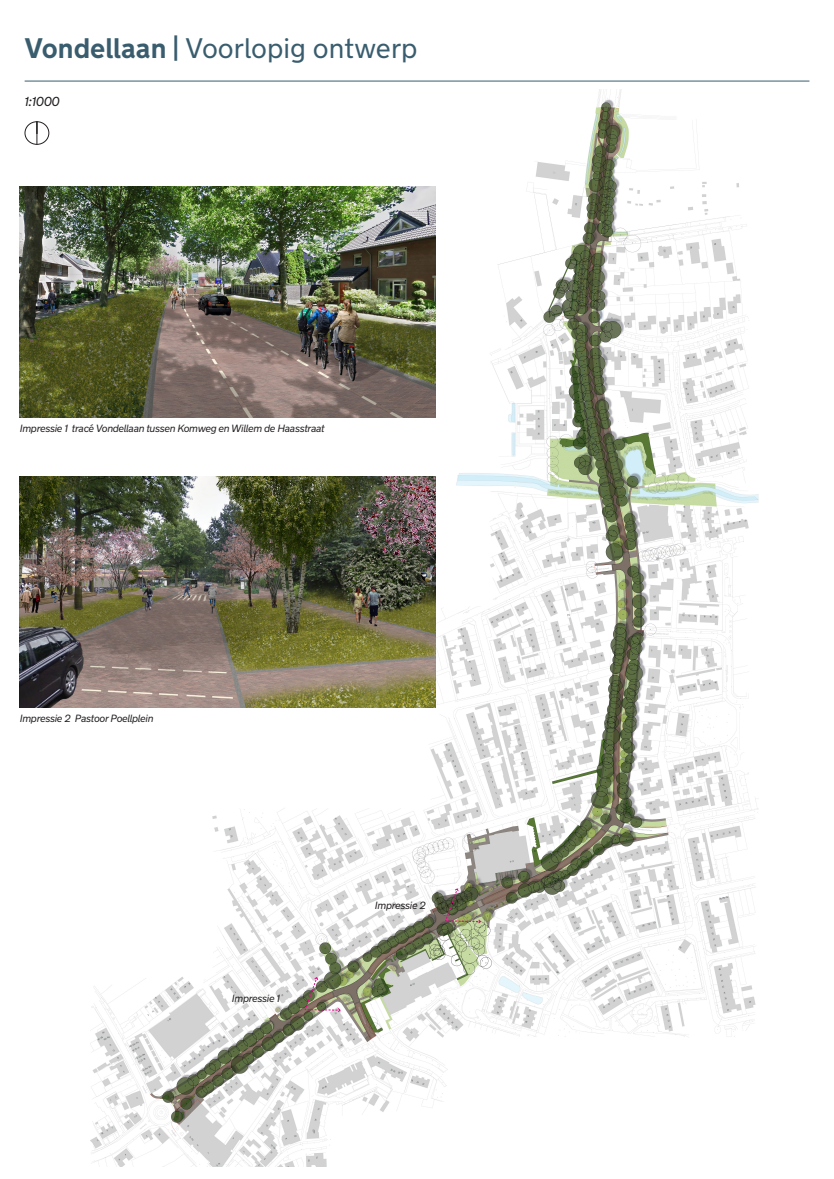
<style>
.page{position:relative;width:834px;height:1179px;background:#fff}
.page>*{position:absolute;margin:0;border:0;box-sizing:border-box;transform-origin:0 0}
.t1{font:28.24px "New Transport";color:#395d6e}
.t2{font:italic 13.02px "New Transport";color:#231f20}
.t3{font:italic 10.5px "New Transport";letter-spacing:-.03em;color:#231f20}
.s1{font-weight:700}
</style>
<div class="page">
<img style="left:90px;top:90px;width:668px;height:1076px">
<hr style="left:25px;top:81px;width:784px;height:1px;background:#395d6e">
<div style="left:25px;top:121px;width:24px;height:24px;border:1px solid #231f20;border-radius:50%"></div>
<svg style="left:36px;top:121px;width:2px;height:24px"></svg>
<img style="left:20px;top:187px;width:416px;height:231px">
<img style="left:20px;top:476px;width:416px;height:231px">
<svg style="left:304px;top:976px;width:37px;height:36px"></svg>
<svg style="left:444px;top:888px;width:37px;height:36px"></svg>
<p class="t1" style="left:25px;top:31px;width:394px"><span class="s1">Vondellaan |</span> Voorlopig ontwerp</p>
<p class="t2" style="left:25px;top:93px;width:37px">1:1000</p>
<p class="t3" style="left:20px;top:422px;width:306px">Impressie 1 tracé Vondellaan tussen Komweg en Willem de Haasstraat</p>
<p class="t3" style="left:20px;top:711px;width:135px">Impressie 2 Pastoor Poellplein</p>
<p class="t3" style="left:232px;top:991px;width:50px">Impressie 1</p>
<p class="t3" style="left:375px;top:899px;width:52px">Impressie 2</p>
</div>
